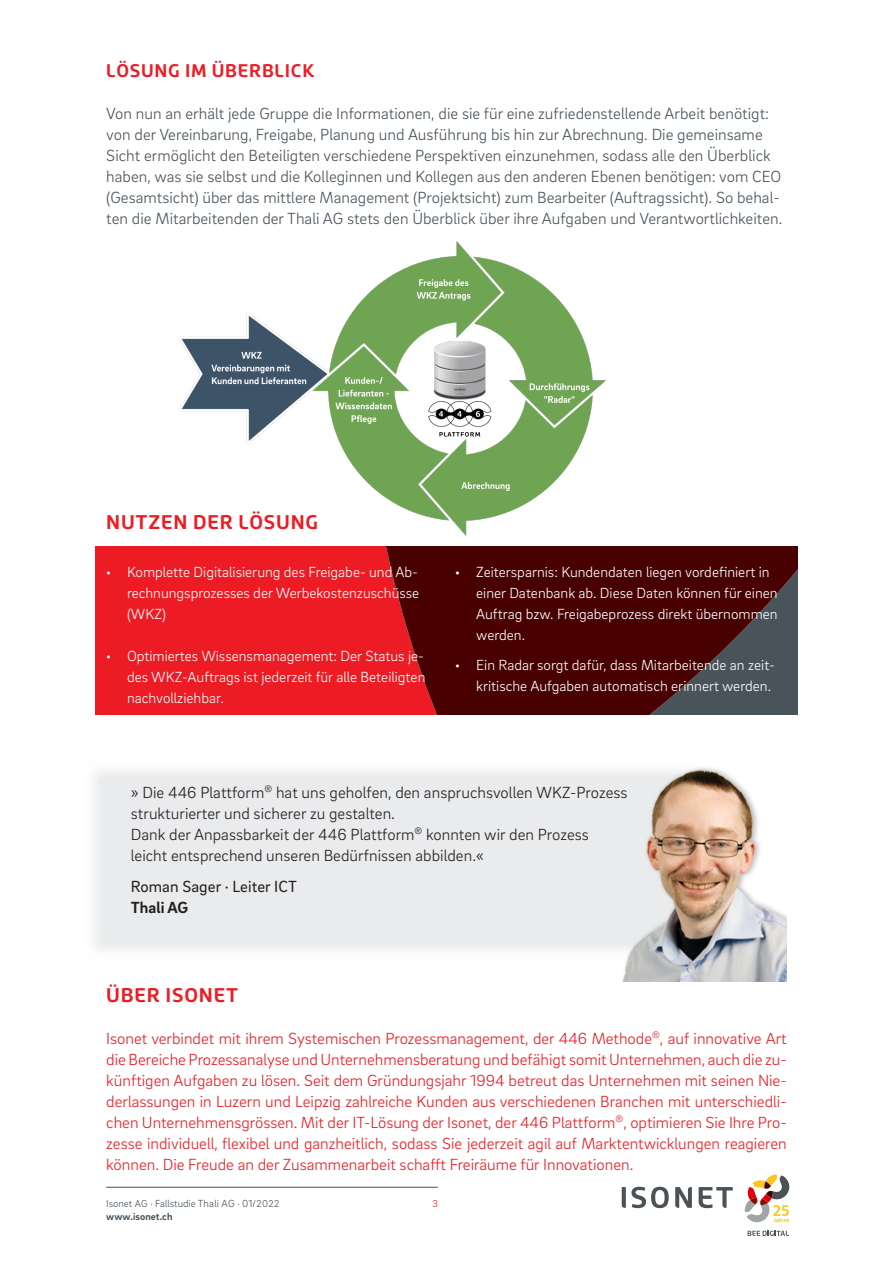
<style>
.page{position:relative;width:893px;height:1263px;background:#fff}
.page>*{position:absolute;margin:0;border:0;box-sizing:border-box;transform-origin:0 0}
.t1{font:700 19.5px "Roihu";letter-spacing:.04em;color:#ed1c24}
.t2{font:700 18px "Roihu";letter-spacing:.04em;color:#ed1c24}
.t3{font:300 16.5px/21px "Brix Sans";color:#ed1c24;text-align:justify}
.t4{font:300 16.5px/21px "Brix Sans";color:#48535a}
.t5{font:300 16.5px/21px "Brix Sans";color:#231f20}
.t6{font:16.5px "Brix Sans";letter-spacing:.005em;color:#231f20}
.t7{font:700 16.5px "Brix Sans";letter-spacing:.005em;color:#231f20}
.t8{font:300 15px/21px "Brix Sans";color:#fff;text-align:justify}
.t9{font:300 10.5px "Brix Sans";color:#48535a}
.t10{font:700 10.5px "Brix Sans";letter-spacing:.005em;color:#48535a}
.t11{font:300 10.2px "Brix Sans";color:#ed1c24}
.s1{font-size:10.2px}
</style>
<div class="page">
<hr style="left:106px;top:1187px;width:332px;height:1px;background:#48535a">
<svg style="left:622px;top:1187px;width:47px;height:21px"></svg>
<svg style="left:675px;top:1187px;width:17px;height:21px"></svg>
<svg style="left:699px;top:1187px;width:34px;height:21px"></svg>
<svg style="left:748px;top:1231px;width:41px;height:5px"></svg>
<svg style="left:744px;top:1174px;width:45px;height:48px"></svg>
<div style="left:96px;top:547px;width:263px;height:167px;background:#ed1c24"></div>
<svg style="left:359px;top:547px;width:438px;height:167px;background:#5b0e10"></svg>
<img style="left:180px;top:241px;width:425px;height:294px">
<img style="left:618px;top:766px;width:168px;height:215px">
<p class="t2" style="left:106px;top:63px;width:209px">LÖSUNG IM ÜBERBLICK</p>
<p class="t4" style="left:106px;top:105px;width:678px">Von nun an erhält jede Gruppe die Informationen, die sie für eine zufriedenstellende Arbeit benötigt: von der Vereinbarung, Freigabe, Planung und Ausführung bis hin zur Abrechnung. Die gemeinsame Sicht ermöglicht den Beteiligten verschiedene Perspektiven einzunehmen, sodass alle den Überblick haben, was sie selbst und die Kolleginnen und Kollegen aus den anderen Ebenen benötigen: vom CEO (Gesamtsicht) über das mittlere Management (Projektsicht) zum Bearbeiter (Auftragssicht). So behal&shy;ten die Mitarbeitenden der Thali AG stets den Überblick über ihre Aufgaben und Verantwortlichkeiten.</p>
<p class="t1" style="left:106px;top:514px;width:213px">NUTZEN DER LÖSUNG</p>
<p class="t8" style="left:127px;top:563px;width:294px;text-indent:-21px">• Komplette Digitalisierung des Freigabe- und Ab&shy;rechnungsprozesses der Werbekostenzuschüsse (WKZ)</p>
<p class="t8" style="left:127px;top:647px;width:300px;text-indent:-21px">• Optimiertes Wissensmanagement: Der Status je&shy;des WKZ-Auftrags ist jederzeit für alle Beteiligten nachvollziehbar.</p>
<p class="t8" style="left:476px;top:563px;width:303px;text-align:left;text-indent:-21px">• Zeitersparnis: Kundendaten liegen vordefiniert in einer Datenbank ab. Diese Daten können für einen Auftrag bzw. Freigabeprozess direkt übernommen werden.</p>
<p class="t8" style="left:455px;top:656px;width:322px;text-align:right">• Ein Radar sorgt dafür, dass Mitarbeitende an zeit&shy;kritische Aufgaben automatisch erinnert werden.</p>
<p class="t5" style="left:131px;top:784px;width:498px">» Die 446 Plattform<sup>®</sup> hat uns geholfen, den anspruchsvollen WKZ-Prozess strukturierter und sicherer zu gestalten.<br>Dank der Anpassbarkeit der 446 Plattform<sup>®</sup> konnten wir den Prozess leicht entsprechend unseren Bedürfnissen abbilden.«</p>
<p class="t6" style="left:131px;top:880px;width:168px">Roman Sager · Leiter ICT</p>
<p class="t7" style="left:131px;top:901px;width:59px">Thali AG</p>
<p class="t1" style="left:106px;top:987px;width:133px">ÜBER ISONET</p>
<p class="t3" style="left:106px;top:1030px;width:682px">Isonet verbindet mit ihrem Systemischen Prozessmanagement, der 446 Methode<sup>®</sup>, auf innovative Art die Bereiche Prozessanalyse und Unternehmensberatung und befähigt somit Unternehmen, auch die zu&shy;künftigen Aufgaben zu lösen. Seit dem Gründungsjahr 1994 betreut das Unternehmen mit seinen Nie&shy;derlassungen in Luzern und Leipzig zahlreiche Kunden aus verschiedenen Branchen mit unterschiedli&shy;chen Unternehmensgrössen. Mit der IT-Lösung der Isonet, der 446 Plattform<sup>®</sup>, optimieren Sie Ihre Pro&shy;zesse individuell, flexibel und ganzheitlich, sodass Sie jederzeit agil auf Marktentwicklungen reagieren können. Die Freude an der Zusammenarbeit schafft Freiräume für Innovationen.</p>
<p class="t9" style="left:106px;top:1200px;width:175px">Isonet <span class="s1">AG</span> · Fallstudie Thali AG · 01<span class="s1">/2022</span></p>
<p class="t11" style="left:432px;top:1199px;width:7px">3</p>
<p class="t10" style="left:106px;top:1212px;width:68px">www.isonet.ch</p>
</div>
